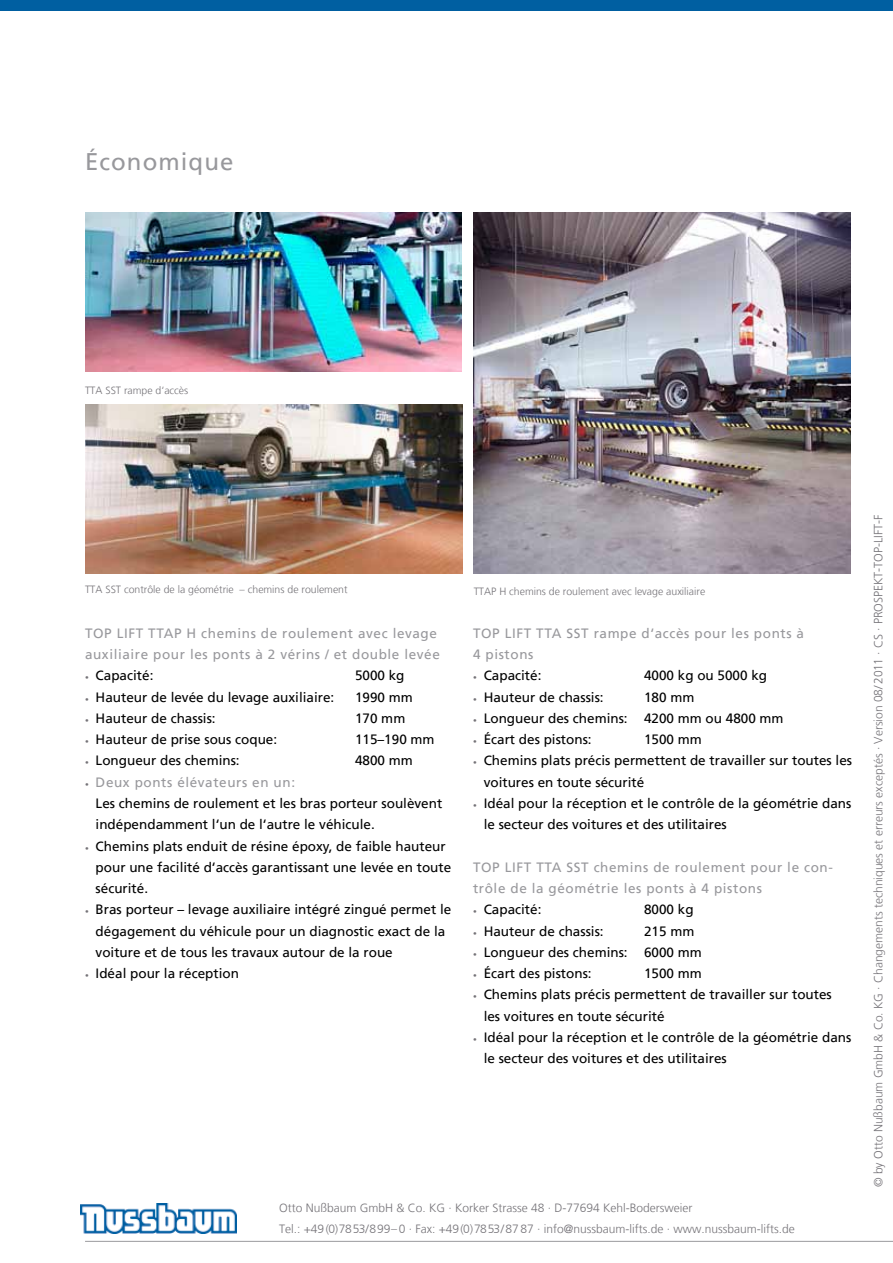
<style>
.page{position:relative;width:893px;height:1263px;background:#fff}
.page>*{position:absolute;margin:0;border:0;box-sizing:border-box;transform-origin:0 0}
.t1{font:24px "Frutiger LT";letter-spacing:.045em;color:#98989c}
.t2{font:13.5px/21.3px "Frutiger LT";color:#000}
.t3{font:13.5px/21.3px "Frutiger LT";letter-spacing:.045em;color:#98989c}
.t4{font:300 12px/21.3px "Frutiger LT";color:#757378}
.t5{font:300 10.5px "Frutiger LT";color:#757378}
.s1{font-size:7.5px;color:#757378}
.s2{color:#98989c}
</style>
<div class="page">
<img style="left:85px;top:213px;width:377px;height:159px">
<img style="left:86px;top:404px;width:376px;height:170px">
<img style="left:474px;top:213px;width:376px;height:361px">
<div style="left:0;top:0;width:893px;height:11px;background:#005fa1"></div>
<img style="left:81px;top:1203px;width:155px;height:31px">
<hr style="left:85px;top:1241px;width:808px;height:1px;background:#9b9b9e">
<h1 class="t1" style="left:85px;top:148px;width:150px">Économique</h1>
<p class="t5" style="left:85px;top:385px;width:105px">TTA SST rampe d‘accès</p>
<p class="t5" style="left:85px;top:584px;width:264px">TTA SST contrôle de la géométrie – chemins de roulement</p>
<p class="t5" style="left:474px;top:586px;width:233px">TTAP H chemins de roulement avec levage auxiliaire</p>
<p class="t3" style="left:473px;top:623px;width:333px">TOP LIFT TTA SST rampe d‘accès pour les ponts à<br>4 pistons</p>
<p class="t2" style="left:473px;top:665px;width:70px"><span class="s1">•</span> Capacité:</p>
<p class="t2" style="left:644px;top:665px;width:125px">4000 kg ou 5000 kg</p>
<p class="t2" style="left:473px;top:686px;width:132px"><span class="s1">•</span> Hauteur de chassis:</p>
<p class="t2" style="left:644px;top:686px;width:52px">180 mm</p>
<p class="t2" style="left:473px;top:708px;width:312px"><span class="s1">•</span> Longueur des chemins: 4200 mm ou 4800 mm</p>
<p class="t2" style="left:473px;top:729px;width:120px"><span class="s1">•</span> Écart des pistons:</p>
<p class="t2" style="left:644px;top:729px;width:59px">1500 mm</p>
<p class="t2" style="left:484px;top:750px;width:370px;text-indent:-11px"><span class="s1">•</span> Chemins plats précis permettent de travailler sur toutes les voitures en toute sécurité</p>
<p class="t2" style="left:484px;top:793px;width:369px;text-indent:-11px"><span class="s1">•</span> Idéal pour la réception et le contrôle de la géométrie dans le secteur des voitures et des utilitaires</p>
<p class="t3" style="left:473px;top:856px;width:361px">TOP LIFT TTA SST chemins de roulement pour le con&shy;trôle de la géométrie les ponts à 4 pistons</p>
<p class="t2" style="left:473px;top:899px;width:70px"><span class="s1">•</span> Capacité:</p>
<p class="t2" style="left:644px;top:899px;width:51px">8000 kg</p>
<p class="t2" style="left:473px;top:920px;width:132px"><span class="s1">•</span> Hauteur de chassis:</p>
<p class="t2" style="left:644px;top:920px;width:52px">215 mm</p>
<p class="t2" style="left:473px;top:941px;width:230px"><span class="s1">•</span> Longueur des chemins: 6000 mm</p>
<p class="t2" style="left:473px;top:963px;width:120px"><span class="s1">•</span> Écart des pistons:</p>
<p class="t2" style="left:644px;top:963px;width:59px">1500 mm</p>
<p class="t2" style="left:484px;top:984px;width:350px;text-indent:-11px"><span class="s1">•</span> Chemins plats précis permettent de travailler sur toutes les voitures en toute sécurité</p>
<p class="t2" style="left:484px;top:1026px;width:369px;text-indent:-11px"><span class="s1">•</span> Idéal pour la réception et le contrôle de la géométrie dans le secteur des voitures et des utilitaires</p>
<p class="t3" style="left:85px;top:623px;width:356px">TOP LIFT TTAP H chemins de roulement avec levage auxiliaire pour les ponts à 2 vérins / et double levée</p>
<p class="t2" style="left:85px;top:665px;width:70px"><span class="s1">•</span> Capacité:</p>
<p class="t2" style="left:355px;top:665px;width:51px">5000 kg</p>
<p class="t2" style="left:85px;top:686px;width:251px"><span class="s1">•</span> Hauteur de levée du levage auxiliaire:</p>
<p class="t2" style="left:355px;top:686px;width:59px">1990 mm</p>
<p class="t2" style="left:85px;top:708px;width:132px"><span class="s1">•</span> Hauteur de chassis:</p>
<p class="t2" style="left:355px;top:708px;width:52px">170 mm</p>
<p class="t2" style="left:85px;top:729px;width:194px"><span class="s1">•</span> Hauteur de prise sous coque:</p>
<p class="t2" style="left:355px;top:729px;width:81px">115–190 mm</p>
<p class="t2" style="left:85px;top:750px;width:156px"><span class="s1">•</span> Longueur des chemins:</p>
<p class="t2" style="left:355px;top:750px;width:59px">4800 mm</p>
<p class="t2" style="left:96px;top:771px;width:348px;text-indent:-11px"><span class="s1">•</span> <span class="s2">Deux ponts élévateurs en un:<br></span>Les chemins de roulement et les bras porteur soulèvent indépendamment l‘un de l‘autre le véhicule.</p>
<p class="t2" style="left:96px;top:835px;width:357px;text-indent:-11px"><span class="s1">•</span> Chemins plats enduit de résine époxy, de faible hauteur pour une facilité d‘accès garantissant une levée en toute sécurité.</p>
<p class="t2" style="left:96px;top:899px;width:357px;text-indent:-11px"><span class="s1">•</span> Bras porteur – levage auxiliaire intégré zingué permet le dégagement du véhicule pour un diagnostic exact de la voiture et de tous les travaux autour de la roue</p>
<p class="t2" style="left:85px;top:963px;width:155px"><span class="s1">•</span> Idéal pour la réception</p>
<p class="t4" style="left:279px;top:1197px;width:517px">Otto Nußbaum GmbH &amp; Co. KG · Korker Strasse 48 · D-77694 Kehl-Bodersweier<br>Tel.: +49(0)7853/899–0 · Fax: +49(0)7853/87 87 · info@nussbaum-lifts.de · www.nussbaum-lifts.de</p>
<p class="t4" style="left:868px;top:1187px;width:674px;rotate:-90deg">© by Otto Nußbaum GmbH &amp; Co. KG · Changements techniques et erreurs exceptés · Version 08/2011 · CS · PROSPEKT-TOP-LIFT-F</p>
</div>
